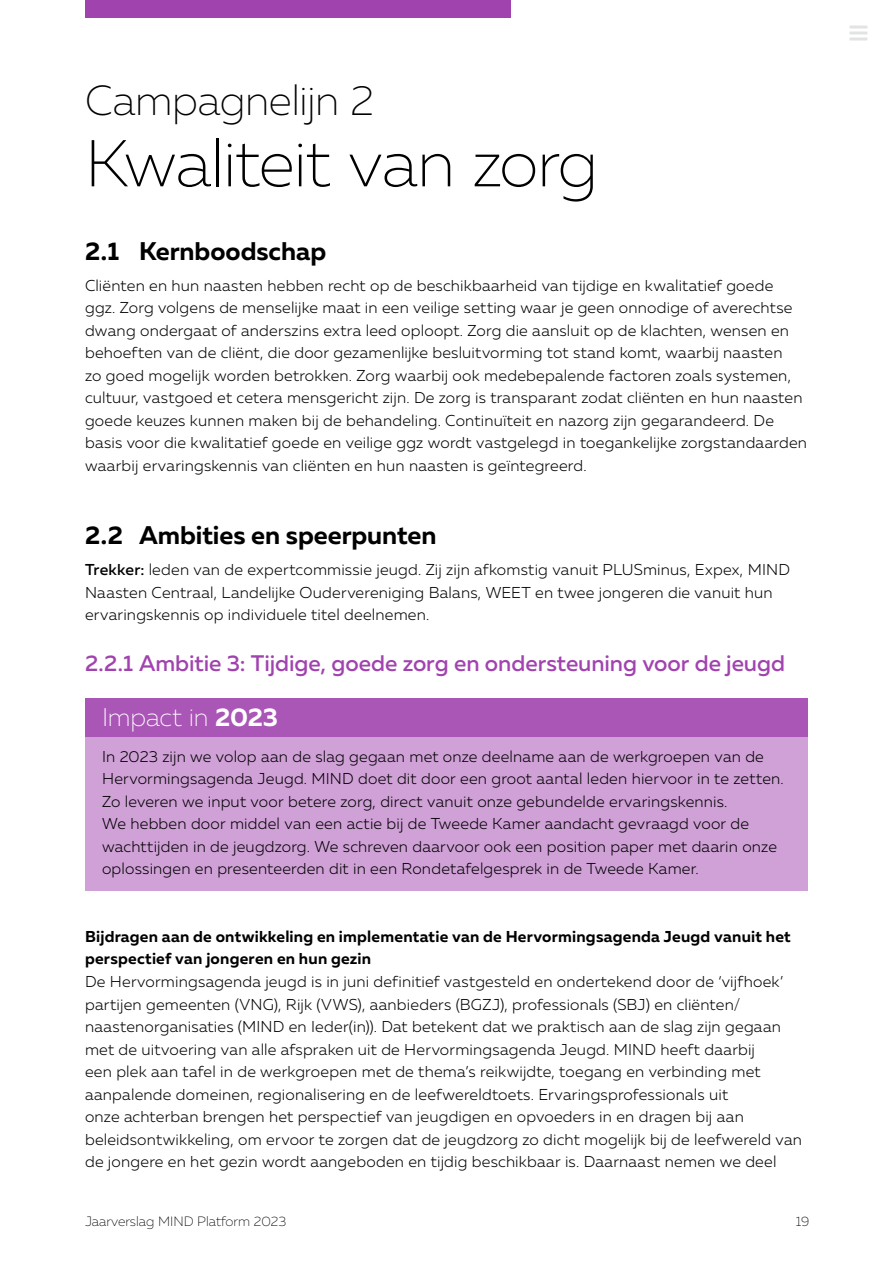
<style>
.page{position:relative;width:893px;height:1263px;background:#fff}
.page>*{position:absolute;margin:0;border:0;box-sizing:border-box;transform-origin:0 0}
.t1{font:200 66px "Muller";letter-spacing:-.015em;color:#000}
.t2{font:200 42px "Muller";letter-spacing:-.015em;color:#000}
.t3{font:700 25.5px "Muller";color:#000}
.t4{font:200 25.5px "Muller";letter-spacing:-.01em;color:#fff}
.t5{font:500 22.5px "Muller";color:#a143af}
.t6{font:300 15.75px/22.5px "Muller";letter-spacing:.015em;color:#000}
.t7{font:700 15.75px/22.5px "Muller";letter-spacing:.015em;color:#000}
.t8{font:200 13.5px "Muller";color:#000}
.s1{font-weight:500}
.s2{font-weight:700}
</style>
<div class="page">
<div style="left:85px;top:0;width:425px;height:17px;background:#a143af"></div>
<hr style="left:849px;top:38px;width:18px;height:3px;background:#e2e3e3">
<hr style="left:849px;top:32px;width:18px;height:3px;background:#e2e3e3">
<hr style="left:849px;top:26px;width:18px;height:3px;background:#e2e3e3">
<div style="left:85px;top:698px;width:723px;height:51px;background:#aa56b7"></div>
<div style="left:85px;top:737px;width:723px;height:86px;background:#d0a1d7"></div>
<div style="left:85px;top:804px;width:723px;height:87px;background:#d0a1d7"></div>
<h2 class="t2" style="left:85px;top:76px;width:291px">Campagnelijn 2</h2>
<h1 class="t1" style="left:85px;top:125px;width:515px">Kwaliteit van zorg</h1>
<h3 class="t3" style="left:85px;top:235px;width:243px">2.1 Kernboodschap</h3>
<p class="t6" style="left:85px;top:274px;width:723px">Cliënten en hun naasten hebben recht op de beschikbaarheid van tijdige en kwalitatief goede ggz. Zorg volgens de menselijke maat in een veilige setting waar je geen onnodige of averechtse dwang ondergaat of anderszins extra leed oploopt. Zorg die aansluit op de klachten, wensen en behoeften van de cliënt, die door gezamenlijke besluitvorming tot stand komt, waarbij naasten<br>zo goed mogelijk worden betrokken. Zorg waarbij ook medebepalende factoren zoals systemen, cultuur, vastgoed et cetera mensgericht zijn. De zorg is transparant zodat cliënten en hun naasten goede keuzes kunnen maken bij de behandeling. Continuïteit en nazorg zijn gegarandeerd. De basis voor die kwalitatief goede en veilige ggz wordt vastgelegd in toegankelijke zorgstandaarden waarbij ervaringskennis van cliënten en hun naasten is geïntegreerd.</p>
<h3 class="t3" style="left:85px;top:519px;width:353px">2.2 Ambities en speerpunten</h3>
<p class="t6" style="left:85px;top:558px;width:706px"><span class="s1">Trekker:</span> leden van de expertcommissie jeugd. Zij zijn afkomstig vanuit PLUSminus, Expex, MIND<br>Naasten Centraal, Landelijke Oudervereniging Balans, WEET en twee jongeren die vanuit hun ervaringskennis op individuele titel deelnemen.</p>
<h3 class="t5" style="left:85px;top:650px;width:702px">2.2.1 Ambitie 3: Tijdige, goede zorg en ondersteuning voor de jeugd</h3>
<h3 class="t4" style="left:102px;top:703px;width:178px">Impact in <span class="s2">2023</span></h3>
<p class="t6" style="left:102px;top:745px;width:683px">In 2023 zijn we volop aan de slag gegaan met onze deelname aan de werkgroepen van de Hervormingsagenda Jeugd. MIND doet dit door een groot aantal leden hiervoor in te zetten.<br>Zo leveren we input voor betere zorg, direct vanuit onze gebundelde ervaringskennis.<br>We hebben door middel van een actie bij de Tweede Kamer aandacht gevraagd voor de wachttijden in de jeugdzorg. We schreven daarvoor ook een position paper met daarin onze oplossingen en presenteerden dit in een Rondetafelgesprek in de Tweede Kamer.</p>
<p class="t7" style="left:85px;top:925px;width:707px">Bijdragen aan de ontwikkeling en implementatie van de Hervormingsagenda Jeugd vanuit het perspectief van jongeren en hun gezin</p>
<p class="t6" style="left:85px;top:970px;width:719px">De Hervormingsagenda jeugd is in juni definitief vastgesteld en ondertekend door de ‘vijfhoek’ partijen gemeenten (VNG), Rijk (VWS), aanbieders (BGZJ), professionals (SBJ) en cliënten/ naastenorganisaties (MIND en Ieder(in)). Dat betekent dat we praktisch aan de slag zijn gegaan met de uitvoering van alle afspraken uit de Hervormingsagenda Jeugd. MIND heeft daarbij<br>een plek aan tafel in de werkgroepen met de thema’s reikwijdte, toegang en verbinding met aanpalende domeinen, regionalisering en de leefwereldtoets. Ervaringsprofessionals uit<br>onze achterban brengen het perspectief van jeugdigen en opvoeders in en dragen bij aan beleidsontwikkeling, om ervoor te zorgen dat de jeugdzorg zo dicht mogelijk bij de leefwereld van de jongere en het gezin wordt aangeboden en tijdig beschikbaar is. Daarnaast nemen we deel</p>
<p class="t8" style="left:85px;top:1213px;width:203px">Jaarverslag MIND Platform 2023</p>
<p class="t8" style="left:796px;top:1213px;width:15px">19</p>
</div>
